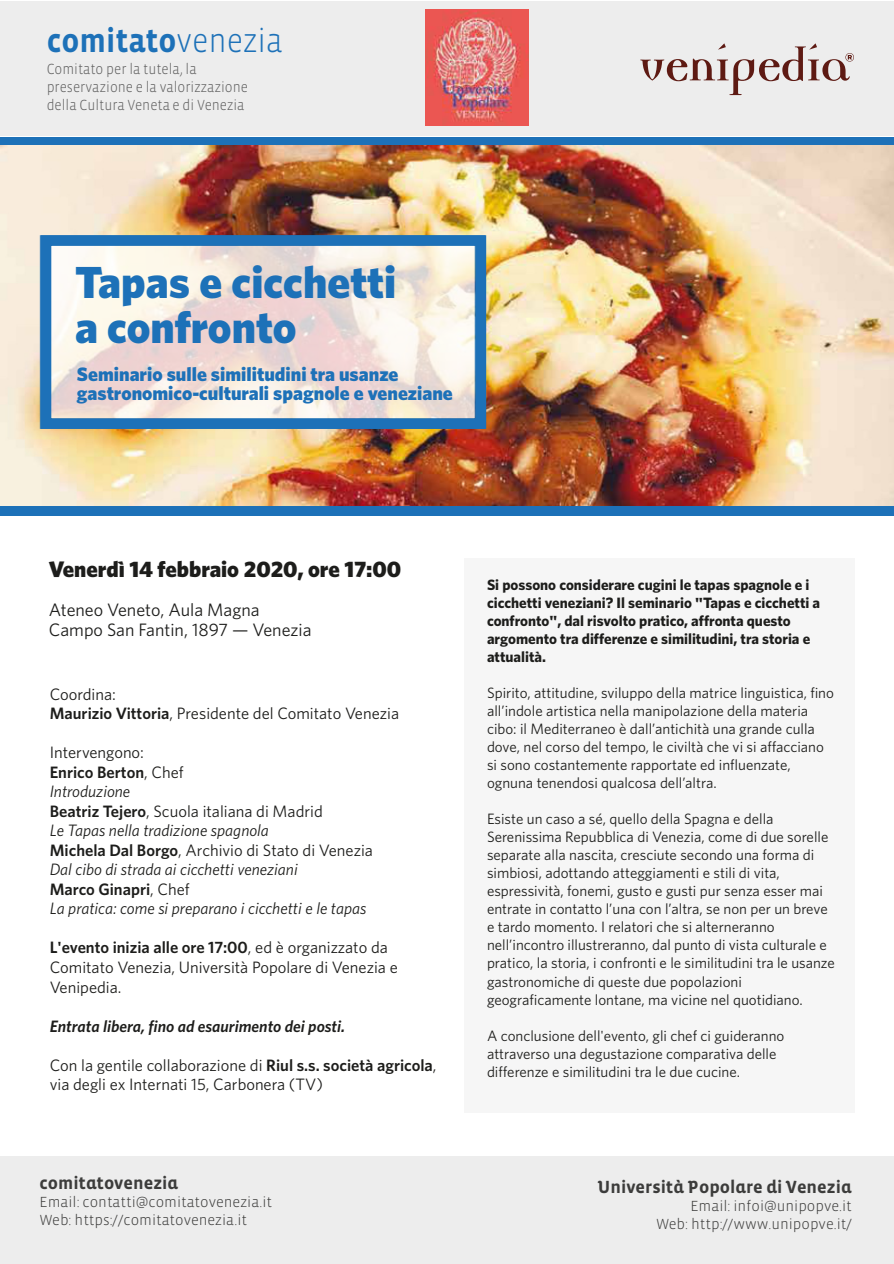
<style>
.page{position:relative;width:894px;height:1264px;background:#fff}
.page>*{position:absolute;margin:0;border:0;box-sizing:border-box;transform-origin:0 0}
.t1{font:900 45px/45px "Whitney";color:#1d71b8}
.t2{font:700 34.2px "Vista Sans";color:#1d71b8;scale:.92 1}
.t3{font:900 22.5px "Whitney";color:#1d1d1b}
.t4{font:900 19.5px/19.5px "Whitney";color:#1d71b8}
.t5{font:18px/19.5px "Whitney";color:#1d1d1b}
.t6{font:700 18px "Vista Sans Alt";color:#3c3c3b}
.t7{font:italic 16.5px/19.5px "Whitney";color:#1d1d1b}
.t8{font:16.5px/19.5px "Whitney";color:#1d1d1b}
.t9{font:italic 600 16.5px "Whitney";color:#1d1d1b}
.t10{font:15px/18px "Whitney";color:#1d1d1b}
.t11{font:700 15px/18px "Whitney";color:#1d1d1b}
.t12{font:300 15px/18px "Vista Sans";color:#3c3c3b}
.t13{font:300 15px/18px "Vista Sans";color:#5e5e5e;scale:.92 1}
.s1{font-weight:300}
.s2{font-weight:600}
.s3{font-style:normal}
.s4{font-weight:600;font-style:normal}
</style>
<div class="page">
<div style="left:0;top:1px;width:893px;height:134px;background:#ededed"></div>
<div style="left:0;top:137px;width:893px;height:379px;background:#1d71b8"></div>
<div style="left:464px;top:558px;width:391px;height:554px;background:#f6f6f6"></div>
<div style="left:0;top:1155px;width:893px;height:108px;background:#ededed"></div>
<img style="left:425px;top:10px;width:103px;height:115px">
<svg style="left:640px;top:43px;width:213px;height:52px"></svg>
<img style="left:0;top:146px;width:893px;height:359px">
<svg style="left:40px;top:235px;width:435px;height:194px;background:#f2e5dd"></svg>
<div style="left:41px;top:235px;width:445px;height:194px;border:10px solid #1d71b8"></div>
<h2 class="t2" style="left:47px;top:27px;width:258px">comitato<span class="s1">venezia</span></h2>
<p class="t13" style="left:47px;top:61px;width:220px">Comitato per la tutela, la preservazione e la valorizzazione della Cultura Veneta e di Venezia</p>
<h1 class="t1" style="left:75px;top:262px;width:322px">Tapas e cicchetti a confronto</h1>
<h3 class="t4" style="left:77px;top:365px;width:377px">Seminario sulle similitudini tra usanze gastronomico-culturali spagnole e veneziane</h3>
<h3 class="t3" style="left:49px;top:559px;width:354px">Venerdì 14 febbraio 2020, ore 17:00</h3>
<p class="t5" style="left:49px;top:601px;width:264px">Ateneo Veneto, Aula Magna<br>Campo San Fantin, 1897 — Venezia</p>
<p class="t8" style="left:50px;top:685px;width:351px">Coordina:<br><span class="s2">Maurizio Vittoria</span>, Presidente del Comitato Venezia</p>
<p class="t7" style="left:50px;top:743px;width:325px"><span class="s3">Intervengono:<br></span><span class="s4">Enrico Berton</span><span class="s3">, Chef<br></span>Introduzione<br><span class="s4">Beatriz Tejero</span><span class="s3">, Scuola italiana di Madrid<br></span>Le Tapas nella tradizione spagnola<br><span class="s4">Michela Dal Borgo</span><span class="s3">, Archivio di Stato di Venezia<br></span>Dal cibo di strada ai cicchetti veneziani<br><span class="s4">Marco Ginapri</span><span class="s3">, Chef<br></span>La pratica: come si preparano i cicchetti e le tapas</p>
<p class="t8" style="left:50px;top:938px;width:349px"><span class="s2">L'evento inizia alle ore 17:00</span>, ed è organizzato da<br>Comitato Venezia, Università Popolare di Venezia e<br>Venipedia.</p>
<p class="t9" style="left:50px;top:1018px;width:297px">Entrata libera, fino ad esaurimento dei posti.</p>
<p class="t8" style="left:50px;top:1055px;width:388px">Con la gentile collaborazione di <span class="s2">Riul s.s. società agricola</span>, via degli ex Internati 15, Carbonera (TV)</p>
<p class="t6" style="left:39px;top:1175px;width:140px">comitatovenezia</p>
<p class="t12" style="left:39px;top:1193px;width:234px">Email: contatti@comitatovenezia.it<br>Web: https://comitatovenezia.it</p>
<p class="t11" style="left:487px;top:577px;width:334px">Si possono considerare cugini le tapas spagnole e i cicchetti veneziani? Il seminario "Tapas e cicchetti a confronto", dal risvolto pratico, affronta questo argomento tra differenze e similitudini, tra storia e attualità.</p>
<p class="t10" style="left:487px;top:685px;width:348px">Spirito, attitudine, sviluppo della matrice linguistica, fino all’indole artistica nella manipolazione della materia cibo: il Mediterraneo è dall’antichità una grande culla dove, nel corso del tempo, le civiltà che vi si affacciano si sono costantemente rapportate ed influenzate, ognuna tenendosi qualcosa dell’altra.</p>
<p class="t10" style="left:487px;top:811px;width:349px">Esiste un caso a sé, quello della Spagna e della Serenissima Repubblica di Venezia, come di due sorelle separate alla nascita, cresciute secondo una forma di simbiosi, adottando atteggiamenti e stili di vita, espressività, fonemi, gusto e gusti pur senza esser mai entrate in contatto l’una con l’altra, se non per un breve e tardo momento. I relatori che si alterneranno nell’incontro illustreranno, dal punto di vista culturale e pratico, la storia, i confronti e le similitudini tra le usanze gastronomiche di queste due popolazioni geograficamente lontane, ma vicine nel quotidiano.</p>
<p class="t10" style="left:487px;top:1027px;width:299px">A conclusione dell'evento, gli chef ci guideranno attraverso una degustazione comparativa delle differenze e similitudini tra le due cucine.</p>
<p class="t6" style="left:597px;top:1179px;width:255px">Università Popolare di Venezia</p>
<p class="t12" style="left:656px;top:1197px;width:197px;text-align:right">Email: infoi@unipopve.it<br>Web: http://www.unipopve.it/</p>
</div>
